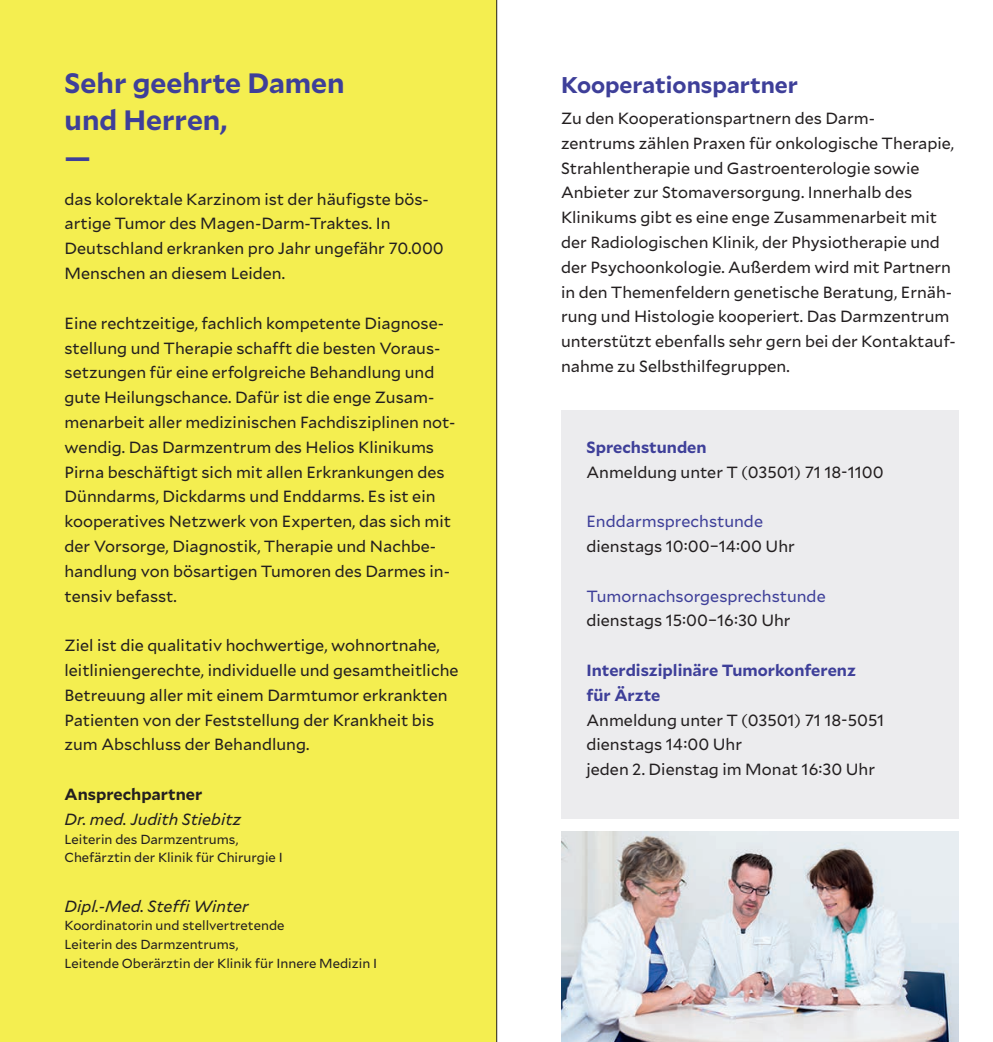
<style>
.page{position:relative;width:993px;height:1042px;background:#fff}
.page>*{position:absolute;margin:0;border:0;box-sizing:border-box;transform-origin:0 0}
.t1{font:700 28px/37.3px "Mallory";color:#3e3f99}
.t2{font:700 22.75px "Mallory";color:#3e3f99}
.t3{font:16.1px/24.8px "Mallory";color:#231f20}
.t4{font:700 16.1px/24.8px "Mallory";color:#3e3f99}
.t5{font:16.1px "Mallory";color:#3e3f99}
.t6{font:italic 16.1px "Mallory";color:#231f20}
.t7{font:700 16.1px "Mallory";color:#231f20}
.t8{font:13.12px/18.6px "Mallory";color:#231f20}
</style>
<div class="page">
<div style="left:0;top:0;width:496px;height:1042px;background:#f4ee50"></div>
<div style="left:561px;top:410px;width:396px;height:409px;background:#ececee"></div>
<img style="left:561px;top:831px;width:396px;height:211px">
<hr style="left:496px;top:0;width:1px;height:1042px;background:#231f20">
<h1 class="t1" style="left:64px;top:63px;width:281px">Sehr geehrte Damen und Herren,<br>—</h1>
<p class="t3" style="left:64px;top:186px;width:380px">das kolorektale Karzinom ist der häufigste bös&shy;artige Tumor des Magen-Darm-Traktes. In Deutschland erkranken pro Jahr ungefähr 70.000<br>Menschen an diesem Leiden.</p>
<p class="t3" style="left:64px;top:310px;width:392px">Eine rechtzeitige, fachlich kompetente Diagnose&shy;stellung und Therapie schafft die besten Voraus&shy;setzungen für eine erfolgreiche Behandlung und gute Heilungschance. Dafür ist die enge Zusam&shy;menarbeit aller medizinischen Fachdisziplinen not&shy;wendig. Das Darmzentrum des Helios Klinikums Pirna beschäftigt sich mit allen Erkrankungen des Dünndarms, Dickdarms und Enddarms. Es ist ein kooperatives Netzwerk von Experten, das sich mit der Vorsorge, Diagnostik, Therapie und Nachbe&shy;handlung von bösartigen Tumoren des Darmes in&shy;tensiv befasst.</p>
<p class="t3" style="left:64px;top:632px;width:395px">Ziel ist die qualitativ hochwertige, wohnortnahe, leitliniengerechte, individuelle und gesamtheitliche Betreuung aller mit einem Darmtumor erkrankten Patienten von der Feststellung der Krankheit bis zum Abschluss der Behandlung.</p>
<p class="t7" style="left:64px;top:782px;width:139px">Ansprechpartner</p>
<p class="t6" style="left:64px;top:807px;width:178px">Dr. med. Judith Stiebitz</p>
<p class="t8" style="left:64px;top:829px;width:220px">Leiterin des Darmzentrums,<br>Chefärztin der Klinik für Chirurgie I</p>
<p class="t6" style="left:64px;top:894px;width:186px">Dipl.-Med. Steffi Winter</p>
<p class="t8" style="left:64px;top:916px;width:314px">Koordinatorin und stellvertretende<br>Leiterin des Darmzentrums,<br>Leitende Oberärztin der Klinik für Innere Medizin I</p>
<h2 class="t2" style="left:561px;top:68px;width:238px">Kooperationspartner</h2>
<p class="t3" style="left:561px;top:105px;width:396px">Zu den Kooperationspartnern des Darm-<br>zentrums zählen Praxen für onkologische Therapie, Strahlentherapie und Gastroenterologie sowie Anbieter zur Stomaversorgung. Innerhalb des Klinikums gibt es eine enge Zusammenarbeit mit der Radiologischen Klinik, der Physiotherapie und der Psychoonkologie. Außerdem wird mit Partnern in den Themenfeldern genetische Beratung, Ernäh&shy;rung und Histologie kooperiert. Das Darmzentrum unterstützt ebenfalls sehr gern bei der Kontaktauf&shy;nahme zu Selbsthilfegruppen.</p>
<p class="t4" style="left:586px;top:433px;width:122px">Sprechstunden</p>
<p class="t3" style="left:586px;top:458px;width:298px">Anmeldung unter T (03501) 71 18-1100</p>
<p class="t5" style="left:586px;top:510px;width:178px">Enddarmsprechstunde</p>
<p class="t3" style="left:586px;top:533px;width:210px">dienstags 10:00–14:00 Uhr</p>
<p class="t5" style="left:586px;top:584px;width:241px">Tumornachsorgesprechstunde</p>
<p class="t3" style="left:586px;top:607px;width:206px">dienstags 15:00–16:30 Uhr</p>
<p class="t4" style="left:586px;top:657px;width:271px">Interdisziplinäre Tumorkonferenz für Ärzte</p>
<p class="t3" style="left:586px;top:706px;width:299px">Anmeldung unter T (03501) 71 18-5051 dienstags 14:00 Uhr<br>jeden 2. Dienstag im Monat 16:30 Uhr</p>
</div>
